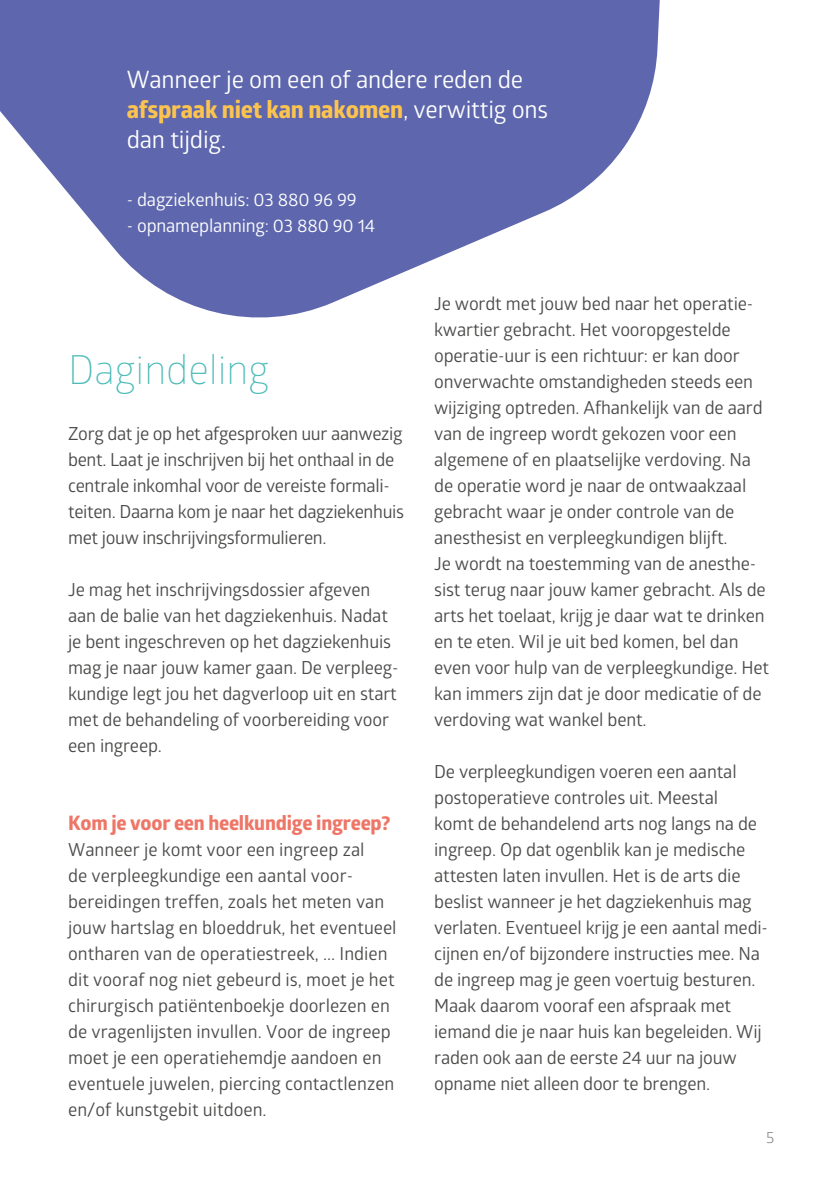
<style>
.page{position:relative;width:840px;height:1191px;background:#fff}
.page>*{position:absolute;margin:0;border:0;box-sizing:border-box;transform-origin:0 0}
.t1{font:300 40px "Glober";color:#4cbbb8}
.t2{font:24px "Glober";letter-spacing:-.01em;color:#fff}
.t3{font:700 24px "Globerx";letter-spacing:-.01em;color:#fcc44f}
.t4{font:700 20px "Globerx";letter-spacing:-.01em;color:#ee7667}
.t5{font:18px/26px "Glober";letter-spacing:-.01em;color:#4a4a49}
.t6{font:18px "Glober";letter-spacing:-.01em;color:#fff}
.t7{font:16px "Glober";color:#7c7b7b}
.s1{font-family:"Glober";font-weight:400;color:#fff}
</style>
<div class="page">
<svg style="left:0;top:0;width:660px;height:318px;fill:#5e67ad"></svg>
<h2 class="t2" style="left:127px;top:63px;width:398px">Wanneer je om een of andere reden de</h2>
<h2 class="t3" style="left:127px;top:92px;width:422px">afspraak niet kan nakomen<span class="s1">, verwittig ons</span></h2>
<h2 class="t2" style="left:127px;top:123px;width:101px">dan tijdig.</h2>
<p class="t6" style="left:127px;top:187px;width:231px">- dagziekenhuis: 03 880 96 99</p>
<p class="t6" style="left:127px;top:213px;width:250px">- opnameplanning: 03 880 90 14</p>
<h1 class="t1" style="left:68px;top:341px;width:202px">Dagindeling</h1>
<p class="t5" style="left:68px;top:420px;width:337px">Zorg dat je op het afgesproken uur aanwezig bent. Laat je inschrijven bij het onthaal in de centrale inkomhal voor de vereiste formali&shy;teiten. Daarna kom je naar het dagziekenhuis met jouw inschrijvingsformulieren.</p>
<p class="t5" style="left:68px;top:576px;width:332px">Je mag het inschrijvingsdossier afgeven aan de balie van het dagziekenhuis. Nadat je bent ingeschreven op het dagziekenhuis mag je naar jouw kamer gaan. De verpleeg&shy;kundige legt jou het dagverloop uit en start met de behandeling of voorbereiding voor een ingreep.</p>
<p class="t4" style="left:68px;top:808px;width:324px">Kom je voor een heelkundige ingreep?</p>
<p class="t5" style="left:68px;top:836px;width:330px">Wanneer je komt voor een ingreep zal<br>de verpleegkundige een aantal voor&shy;bereidingen treffen, zoals het meten van jouw hartslag en bloeddruk, het eventueel ontharen van de operatiestreek, ... Indien dit vooraf nog niet gebeurd is, moet je het chirurgisch patiëntenboekje doorlezen en de vragenlijsten invullen. Voor de ingreep moet je een operatiehemdje aandoen en eventuele juwelen, piercing contactlenzen en/of kunstgebit uitdoen.</p>
<p class="t5" style="left:434px;top:290px;width:336px">Je wordt met jouw bed naar het operatie&shy;kwartier gebracht. Het vooropgestelde operatie-uur is een richtuur: er kan door onverwachte omstandigheden steeds een wijziging optreden. Afhankelijk van de aard van de ingreep wordt gekozen voor een algemene of en plaatselijke verdoving. Na de operatie word je naar de ontwaakzaal gebracht waar je onder controle van de anesthesist en verpleegkundigen blijft.<br>Je wordt na toestemming van de anesthe&shy;sist terug naar jouw kamer gebracht. Als de arts het toelaat, krijg je daar wat te drinken en te eten. Wil je uit bed komen, bel dan even voor hulp van de verpleegkundige. Het kan immers zijn dat je door medicatie of de verdoving wat wankel bent.</p>
<p class="t5" style="left:434px;top:758px;width:335px">De verpleegkundigen voeren een aantal postoperatieve controles uit. Meestal<br>komt de behandelend arts nog langs na de ingreep. Op dat ogenblik kan je medische attesten laten invullen. Het is de arts die beslist wanneer je het dagziekenhuis mag verlaten. Eventueel krijg je een aantal medi&shy;cijnen en/of bijzondere instructies mee. Na de ingreep mag je geen voertuig besturen.<br>Maak daarom vooraf een afspraak met iemand die je naar huis kan begeleiden. Wij raden ook aan de eerste 24 uur na jouw opname niet alleen door te brengen.</p>
<p class="t7" style="left:765px;top:1125px;width:10px">5</p>
</div>
